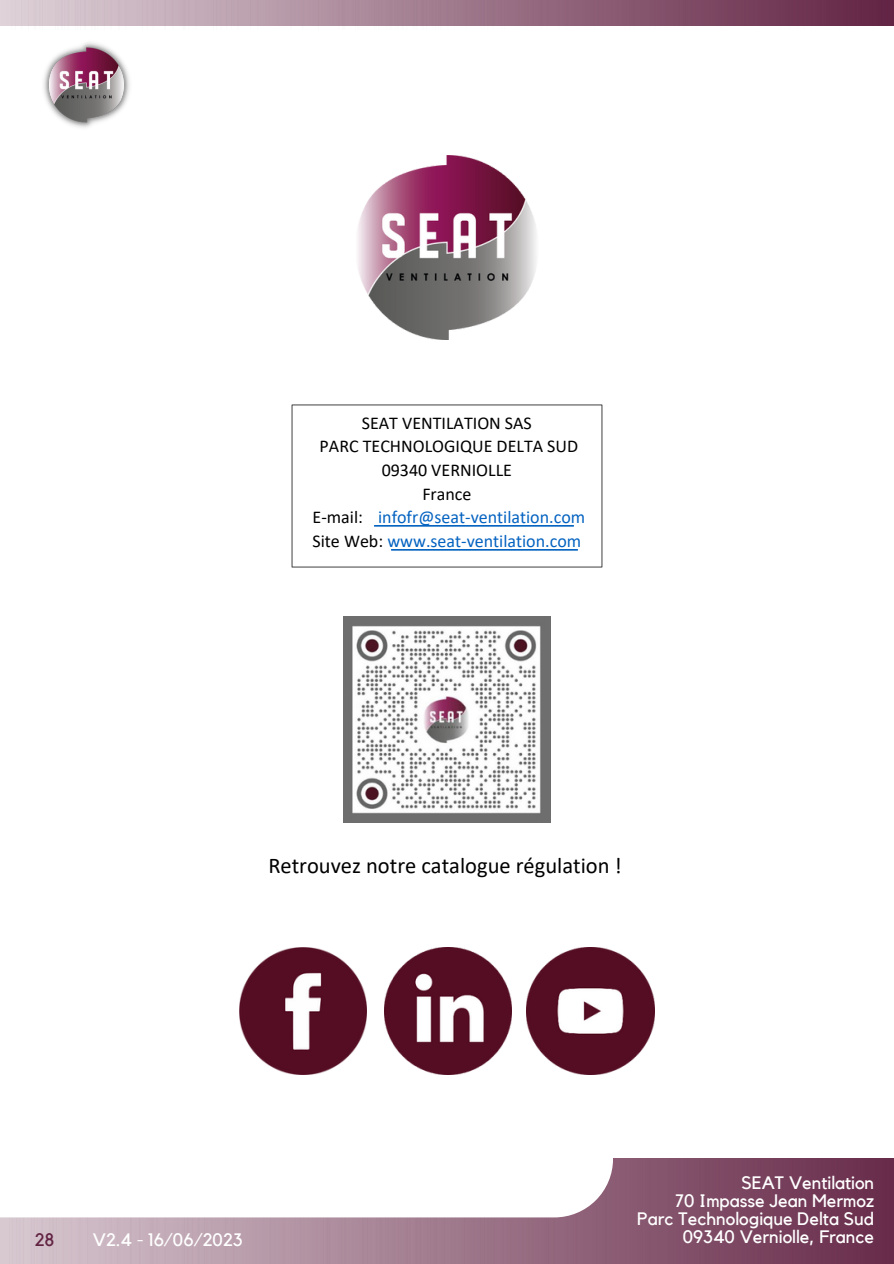
<style>
.page{position:relative;width:894px;height:1264px;background:#fff}
.page>*{position:absolute;margin:0;border:0;box-sizing:border-box;transform-origin:0 0}
.t1{font:22.5px "Calibri";color:#000}
.t2{font:18px "Kollektif";color:#fff}
.t3{font:18px/23.7px "Calibri";color:#0563c1}
.t4{font:18px/23.7px "Calibri";color:#000;text-align:center}
.t5{font:18px "Kollektif";color:#622343}
.s1{color:#000}
</style>
<div class="page">
<img style="left:0;top:1158px;width:893px;height:105px">
<div style="left:0;top:1100px;width:613px;height:117px;background:#fff"></div>
<img style="left:43px;top:42px;width:87px;height:86px">
<img style="left:0;top:0;width:893px;height:26px">
<img style="left:291px;top:404px;width:312px;height:164px">
<img style="left:292px;top:411px;width:309px;height:149px">
<img style="left:370px;top:525px;width:207px;height:1px">
<img style="left:387px;top:549px;width:194px;height:1px">
<img style="left:526px;top:947px;width:128px;height:127px">
<img style="left:384px;top:947px;width:127px;height:127px">
<img style="left:239px;top:947px;width:127px;height:127px">
<img style="left:344px;top:617px;width:206px;height:205px">
<img style="left:357px;top:155px;width:179px;height:184px">
<p class="t4" style="left:362px;top:412px;width:171px">SEAT VENTILATION SAS</p>
<p class="t4" style="left:319px;top:436px;width:260px">PARC TECHNOLOGIQUE DELTA SUD<br>09340 VERNIOLLE</p>
<p class="t4" style="left:422px;top:483px;width:51px">France</p>
<h2 class="t3" style="left:312px;top:507px;width:274px"><span class="s1">E-mail:</span> infofr@seat-ventilation.com<br><span class="s1">Site Web:</span> www.seat-ventilation.com</h2>
<p class="t1" style="left:268px;top:855px;width:355px">Retrouvez notre catalogue régulation !</p>
<p class="t5" style="left:35px;top:1231px;width:21px">28</p>
<p class="t2" style="left:741px;top:1174px;width:134px">SEAT Ventilation</p>
<p class="t2" style="left:675px;top:1192px;width:200px">70 Impasse Jean Mermoz</p>
<h1 class="t2" style="left:637px;top:1210px;width:238px">Parc Technologique Delta Sud</h1>
<p class="t2" style="left:93px;top:1231px;width:151px">V2.4 - 16/06/2023</p>
<p class="t2" style="left:682px;top:1228px;width:193px">09340 Verniolle, France</p>
</div>
